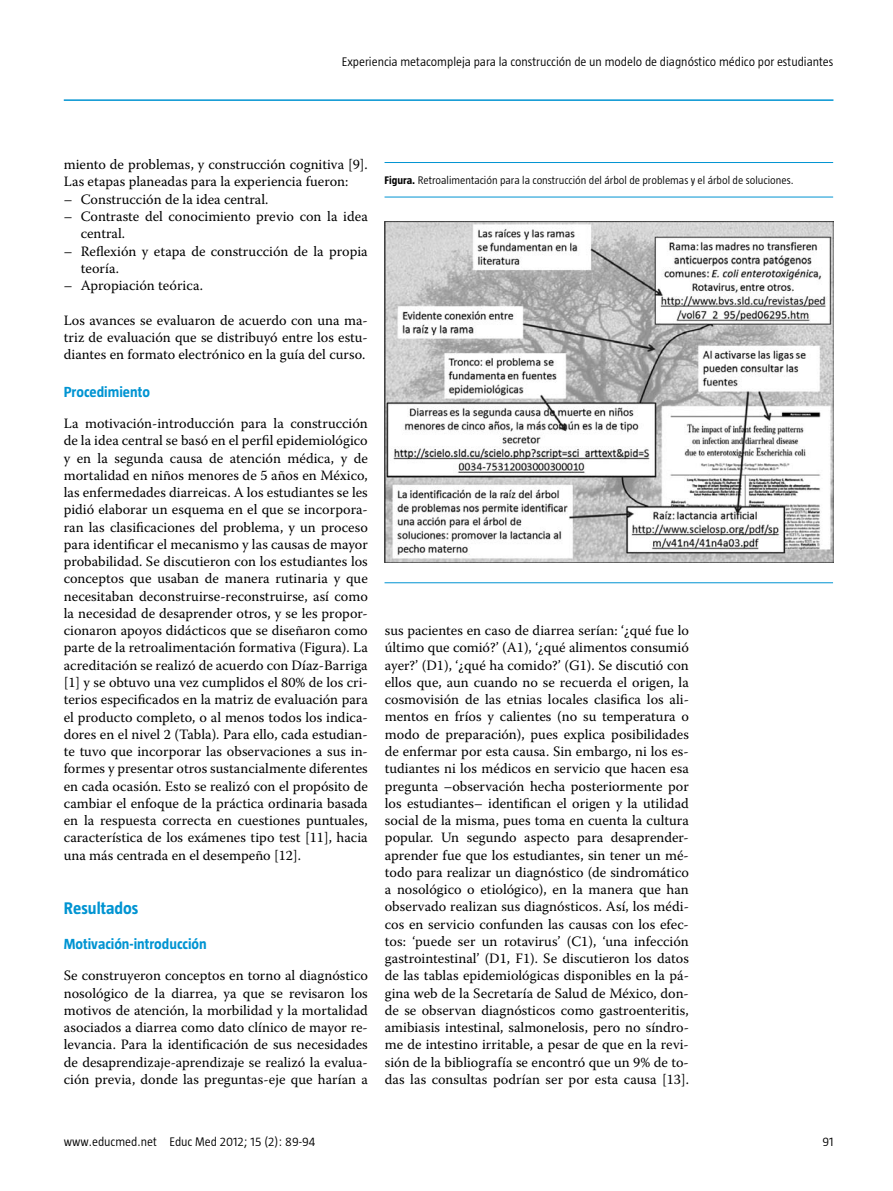
<style>
.page{position:relative;width:893px;height:1191px;background:#fff}
.page>*{position:absolute;margin:0;border:0;box-sizing:border-box;transform-origin:0 0}
.t1{font:700 17.25px "Taz";color:#0094d2}
.t2{font:700 15px "Taz";color:#0094d2}
.t3{font:14.25px/17.2px "Warnock Pro";color:#000;text-align:justify}
.t4{font:300 12.75px "Taz";color:#000}
.t5{font:300 11.25px "Taz";color:#000}
.s1{font-weight:700}
</style>
<div class="page">
<hr style="left:64px;top:99px;width:769px;height:2px;background:#0094d2">
<hr style="left:385px;top:582px;width:448px;height:1px;background:#0094d2">
<hr style="left:385px;top:162px;width:448px;height:1px;background:#0094d2">
<hr style="left:385px;top:197px;width:448px;height:1px;background:#0094d2">
<img style="left:385px;top:222px;width:448px;height:341px">
<p class="t4" style="left:342px;top:54px;width:493px">Experiencia metacompleja para la construcción de un modelo de diagnóstico médico por estudiantes</p>
<p class="t3" style="left:64px;top:156px;width:306px">miento de problemas, y construcción cognitiva [9].<br>Las etapas planeadas para la experiencia fueron:</p>
<p class="t3" style="left:64px;top:190px;width:206px">– Construcción de la idea central.</p>
<p class="t3" style="left:81px;top:207px;width:289px;text-indent:-17px">– Contraste del conocimiento previo con la idea central.</p>
<p class="t3" style="left:81px;top:242px;width:288px;text-indent:-17px">– Reflexión y etapa de construcción de la propia teoría.</p>
<p class="t3" style="left:64px;top:276px;width:141px">– Apropiación teórica.</p>
<p class="t3" style="left:64px;top:311px;width:306px">Los avances se evaluaron de acuerdo con una ma&shy;triz de evaluación que se distribuyó entre los estu&shy;diantes en formato electrónico en la guía del curso.</p>
<p class="t2" style="left:64px;top:383px;width:88px">Procedimiento</p>
<p class="t3" style="left:64px;top:414px;width:306px">La motivación-introducción para la construcción de la idea central se basó en el perfil epidemiológico y en la segunda causa de atención médica, y de mortalidad en niños menores de 5 años en México, las enfermedades diarreicas. A los estudiantes se les pidió elaborar un esquema en el que se incorpora&shy;ran las clasificaciones del problema, y un proceso para identificar el mecanismo y las causas de mayor probabilidad. Se discutieron con los estudiantes los conceptos que usaban de manera rutinaria y que necesitaban deconstruirse-reconstruirse, así como la necesidad de desaprender otros, y se les propor&shy;cionaron apoyos didácticos que se diseñaron como parte de la retroalimentación formativa (Figura). La acreditación se realizó de acuerdo con Díaz-Barriga [1] y se obtuvo una vez cumplidos el 80% de los cri&shy;terios especificados en la matriz de evaluación para el producto completo, o al menos todos los indica&shy;dores en el nivel 2 (Tabla). Para ello, cada estudian&shy;te tuvo que incorporar las observaciones a sus in&shy;formes y presentar otros sustancialmente diferentes en cada ocasión. Esto se realizó con el propósito de cambiar el enfoque de la práctica ordinaria basada en la respuesta correcta en cuestiones puntuales, característica de los exámenes tipo test [11], hacia una más centrada en el desempeño [12].</p>
<p class="t1" style="left:64px;top:898px;width:76px">Resultados</p>
<p class="t2" style="left:64px;top:935px;width:144px">Motivación-introducción</p>
<p class="t3" style="left:64px;top:966px;width:306px">Se construyeron conceptos en torno al diagnóstico nosológico de la diarrea, ya que se revisaron los motivos de atención, la morbilidad y la mortalidad asociados a diarrea como dato clínico de mayor re&shy;levancia. Para la identificación de sus necesidades de desaprendizaje-aprendizaje se realizó la evalua&shy;ción previa, donde las preguntas-eje que harían a</p>
<p class="t5" style="left:385px;top:174px;width:411px"><span class="s1">Figura.</span> Retroalimentación para la construcción del árbol de problemas y el árbol de soluciones.</p>
<p class="t3" style="left:385px;top:621px;width:306px">sus pacientes en caso de diarrea serían: ‘¿qué fue lo último que comió?’ (A1), ‘¿qué alimentos consumió ayer?’ (D1), ‘¿qué ha comido?’ (G1). Se discutió con ellos que, aun cuando no se recuerda el origen, la cosmovisión de las etnias locales clasifica los ali&shy;mentos en fríos y calientes (no su temperatura o modo de preparación), pues explica posibilidades de enfermar por esta causa. Sin embargo, ni los es&shy;tudiantes ni los médicos en servicio que hacen esa pregunta –observación hecha posteriormente por los estudiantes– identifican el origen y la utilidad social de la misma, pues toma en cuenta la cultura popular. Un segundo aspecto para desaprender&shy;aprender fue que los estudiantes, sin tener un mé&shy;todo para realizar un diagnóstico (de sindromático a nosológico o etiológico), en la manera que han observado realizan sus diagnósticos. Así, los médi&shy;cos en servicio confunden las causas con los efec&shy;tos: ‘puede ser un rotavirus’ (C1), ‘una infección gastrointestinal’ (D1, F1). Se discutieron los datos de las tablas epidemiológicas disponibles en la pá&shy;gina web de la Secretaría de Salud de México, don&shy;de se observan diagnósticos como gastroenteritis, amibiasis intestinal, salmonelosis, pero no síndro&shy;me de intestino irritable, a pesar de que en la revi&shy;sión de la bibliografía se encontró que un 9% de to&shy;das las consultas podrían ser por esta causa [13].</p>
<p class="t4" style="left:64px;top:1134px;width:253px">www.educmed.net Educ Med 2012; 15 (2): 89-94</p>
<p class="t4" style="left:822px;top:1134px;width:13px">91</p>
</div>
